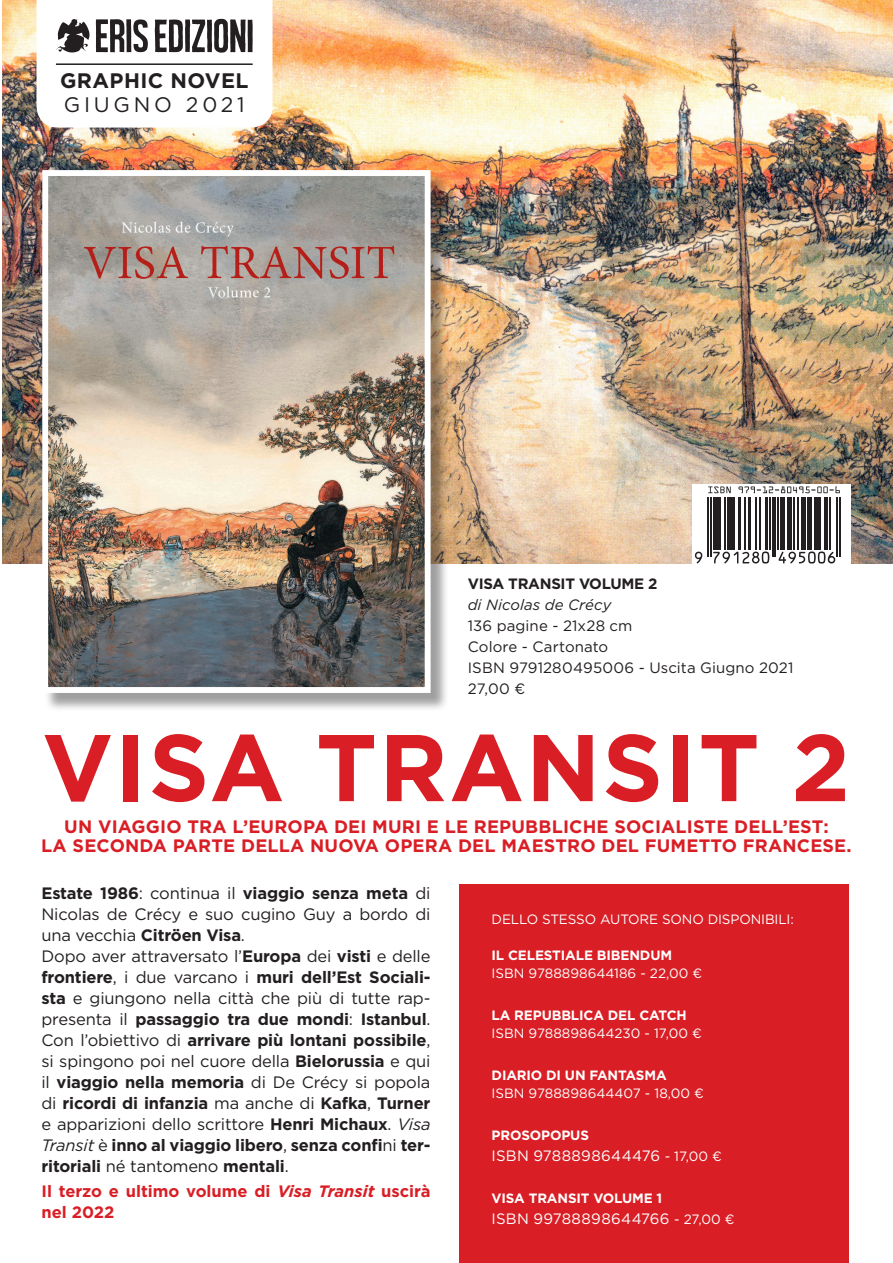
<style>
.page{position:relative;width:893px;height:1263px;background:#fff}
.page>*{position:absolute;margin:0;border:0;box-sizing:border-box;transform-origin:0 0}
.t1{font:700 94.5px "Gotham";letter-spacing:.02em;color:#d91e25}
.t2{font:700 21px "Gotham";letter-spacing:.02em;color:#231f20}
.t3{font:21px "Gotham";letter-spacing:.18em;color:#231f20}
.t4{font:700 18px "Gotham";letter-spacing:.01em;color:#d91e25}
.t5{font:700 16.5px/21px "Gotham";letter-spacing:-.01em;color:#231f20;text-align:justify}
.t6{font:16.5px/21px "Gotham";letter-spacing:-.01em;color:#231f20;text-align:justify}
.t7{font:700 16.5px/21px "Gotham";color:#d91e25}
.t8{font:15px "Gotham";letter-spacing:.005em;color:#231f20}
.t9{font:15px "Gotham";letter-spacing:.02em;color:#fff}
.t10{font:700 15px "Gotham";letter-spacing:-.02em;color:#231f20}
.t11{font:italic 15px "Gotham";letter-spacing:.005em;color:#231f20}
.t12{font:13.5px "Gotham";color:#fff}
.t13{font:700 13.5px "Gotham";letter-spacing:-.01em;color:#fff}
.s1{font-weight:700}
.s2{font-weight:400}
.s3{font-weight:400;font-style:italic}
.s4{font-style:italic}
.s5{font-size:13.5px}
</style>
<div class="page">
<img style="left:2px;top:0;width:891px;height:564px">
<div style="left:459px;top:884px;width:389px;height:379px;background:#d91e25"></div>
<svg style="left:37px;top:0;width:236px;height:128px"></svg>
<hr style="left:56px;top:63px;width:197px;height:2px;background:#231f20">
<svg style="left:692px;top:484px;width:158px;height:80px"></svg>
<svg style="left:708px;top:486px;width:23px;height:7px"></svg>
<svg style="left:738px;top:486px;width:102px;height:7px"></svg>
<svg style="left:695px;top:552px;width:7px;height:11px"></svg>
<hr style="left:707px;top:497px;width:2px;height:60px;background:#231f20">
<hr style="left:710px;top:497px;width:1px;height:60px;background:#231f20">
<hr style="left:713px;top:497px;width:4px;height:53px;background:#231f20">
<hr style="left:718px;top:497px;width:3px;height:53px;background:#231f20">
<hr style="left:724px;top:497px;width:2px;height:53px;background:#231f20">
<hr style="left:727px;top:497px;width:4px;height:53px;background:#231f20">
<hr style="left:732px;top:497px;width:3px;height:53px;background:#231f20">
<hr style="left:738px;top:497px;width:3px;height:53px;background:#231f20">
<hr style="left:744px;top:497px;width:1px;height:53px;background:#231f20">
<hr style="left:748px;top:497px;width:3px;height:53px;background:#231f20">
<hr style="left:755px;top:497px;width:1px;height:53px;background:#231f20">
<hr style="left:759px;top:497px;width:2px;height:53px;background:#231f20">
<svg style="left:713px;top:551px;width:56px;height:12px"></svg>
<hr style="left:765px;top:497px;width:3px;height:53px;background:#231f20">
<hr style="left:769px;top:497px;width:1px;height:53px;background:#231f20">
<hr style="left:772px;top:497px;width:1px;height:60px;background:#231f20">
<hr style="left:775px;top:497px;width:1px;height:60px;background:#231f20">
<hr style="left:777px;top:497px;width:2px;height:53px;background:#231f20">
<hr style="left:780px;top:497px;width:4px;height:53px;background:#231f20">
<hr style="left:787px;top:497px;width:4px;height:53px;background:#231f20">
<hr style="left:793px;top:497px;width:1px;height:53px;background:#231f20">
<hr style="left:797px;top:497px;width:1px;height:53px;background:#231f20">
<hr style="left:801px;top:497px;width:4px;height:53px;background:#231f20">
<hr style="left:807px;top:497px;width:4px;height:53px;background:#231f20">
<hr style="left:814px;top:497px;width:1px;height:53px;background:#231f20">
<hr style="left:817px;top:497px;width:4px;height:53px;background:#231f20">
<hr style="left:824px;top:497px;width:1px;height:53px;background:#231f20">
<svg style="left:779px;top:551px;width:56px;height:12px"></svg>
<hr style="left:827px;top:497px;width:1px;height:53px;background:#231f20">
<hr style="left:829px;top:497px;width:2px;height:53px;background:#231f20">
<hr style="left:836px;top:497px;width:2px;height:60px;background:#231f20">
<hr style="left:839px;top:497px;width:2px;height:60px;background:#231f20">
<div style="left:45px;top:172px;width:405px;height:540px;background:#231f20;opacity:.43"></div>
<img style="left:49px;top:177px;width:375px;height:509px">
<div style="left:42px;top:170px;width:389px;height:523px;border:6px solid #fff"></div>
<p class="t2" style="left:60px;top:67px;width:190px">GRAPHIC NOVEL</p>
<p class="t3" style="left:64px;top:91px;width:182px">GIUGNO 2021</p>
<p class="t10" style="left:468px;top:573px;width:191px">VISA TRANSIT VOLUME 2</p>
<p class="t11" style="left:468px;top:595px;width:145px">di Nicolas de Crécy</p>
<p class="t8" style="left:468px;top:616px;width:166px">136 pagine - 21x28 cm</p>
<p class="t8" style="left:468px;top:637px;width:142px">Colore - Cartonato</p>
<p class="t8" style="left:468px;top:658px;width:327px">ISBN 9791280495006 - Uscita Giugno 2021</p>
<p class="t8" style="left:468px;top:679px;width:59px">27,00 €</p>
<p class="t1" style="left:42px;top:705px;width:809px">VISA TRANSIT 2</p>
<p class="t4" style="left:64px;top:814px;width:766px">UN VIAGGIO TRA L’EUROPA DEI MURI E LE REPUBBLICHE SOCIALISTE DELL’EST:</p>
<p class="t4" style="left:41px;top:834px;width:812px">LA SECONDA PARTE DELLA NUOVA OPERA DEL MAESTRO DEL FUMETTO FRANCESE.</p>
<p class="t6" style="left:41px;top:882px;width:391px"><span class="s1">Estate 1986</span>: continua il <span class="s1">viaggio senza meta</span> di Nicolas de Crécy e suo cugino Guy a bordo di una vecchia <span class="s1">Citröen Visa</span>.</p>
<p class="t5" style="left:41px;top:945px;width:391px"><span class="s2">Dopo aver attraversato l’</span>Europa <span class="s2">dei</span> visti <span class="s2">e delle </span>frontiere<span class="s2">, i due varcano i</span> muri dell’Est Sociali&shy;sta <span class="s2">e giungono nella città che più di tutte rap&shy;presenta il</span> passaggio tra due mondi<span class="s2">:</span> Istanbul<span class="s2">.<br>Con l’obiettivo di</span> arrivare più lontani possibile<span class="s2">, si spingono poi nel cuore della</span> Bielorussia <span class="s2">e qui il</span> viaggio nella memoria <span class="s2">di De Crécy si popola di</span> ricordi di infanzia <span class="s2">ma anche di</span> Kafka<span class="s2">,</span> Turner <span class="s2">e apparizioni dello scrittore</span> Henri Michaux<span class="s2">.</span> <span class="s3">Visa Transit</span> <span class="s2">è</span> inno al viaggio libero<span class="s2">,</span> senza confi<span class="s2">ni</span> ter&shy;ritoriali <span class="s2">né tantomeno</span> mentali<span class="s2">.</span></p>
<p class="t7" style="left:41px;top:1181px;width:391px">Il terzo e ultimo volume di <span class="s4">Visa Transit</span> uscirà nel 2022</p>
<p class="t12" style="left:492px;top:910px;width:304px">DELLO STESSO AUTORE SONO DISPONIBILI:</p>
<p class="t13" style="left:492px;top:946px;width:182px">IL CELESTIALE BIBENDUM</p>
<p class="t12" style="left:492px;top:964px;width:212px">ISBN 9788898644186 - 22,00 €</p>
<p class="t13" style="left:492px;top:1006px;width:197px">LA REPUBBLICA DEL CATCH</p>
<p class="t12" style="left:492px;top:1024px;width:212px">ISBN 9788898644230 - 17,00 €</p>
<p class="t13" style="left:492px;top:1066px;width:177px">DIARIO DI UN FANTASMA</p>
<p class="t12" style="left:492px;top:1084px;width:214px">ISBN 9788898644407 - 18,00 €</p>
<p class="t13" style="left:492px;top:1126px;width:99px">PROSOPOPUS</p>
<p class="t9" style="left:492px;top:1146px;width:232px">ISBN 9788898644476 <span class="s5">- 17,00 €</span></p>
<p class="t13" style="left:492px;top:1189px;width:172px">VISA TRANSIT VOLUME 1</p>
<p class="t9" style="left:492px;top:1209px;width:244px">ISBN 99788898644766 <span class="s5">- 27,00 €</span></p>
</div>
